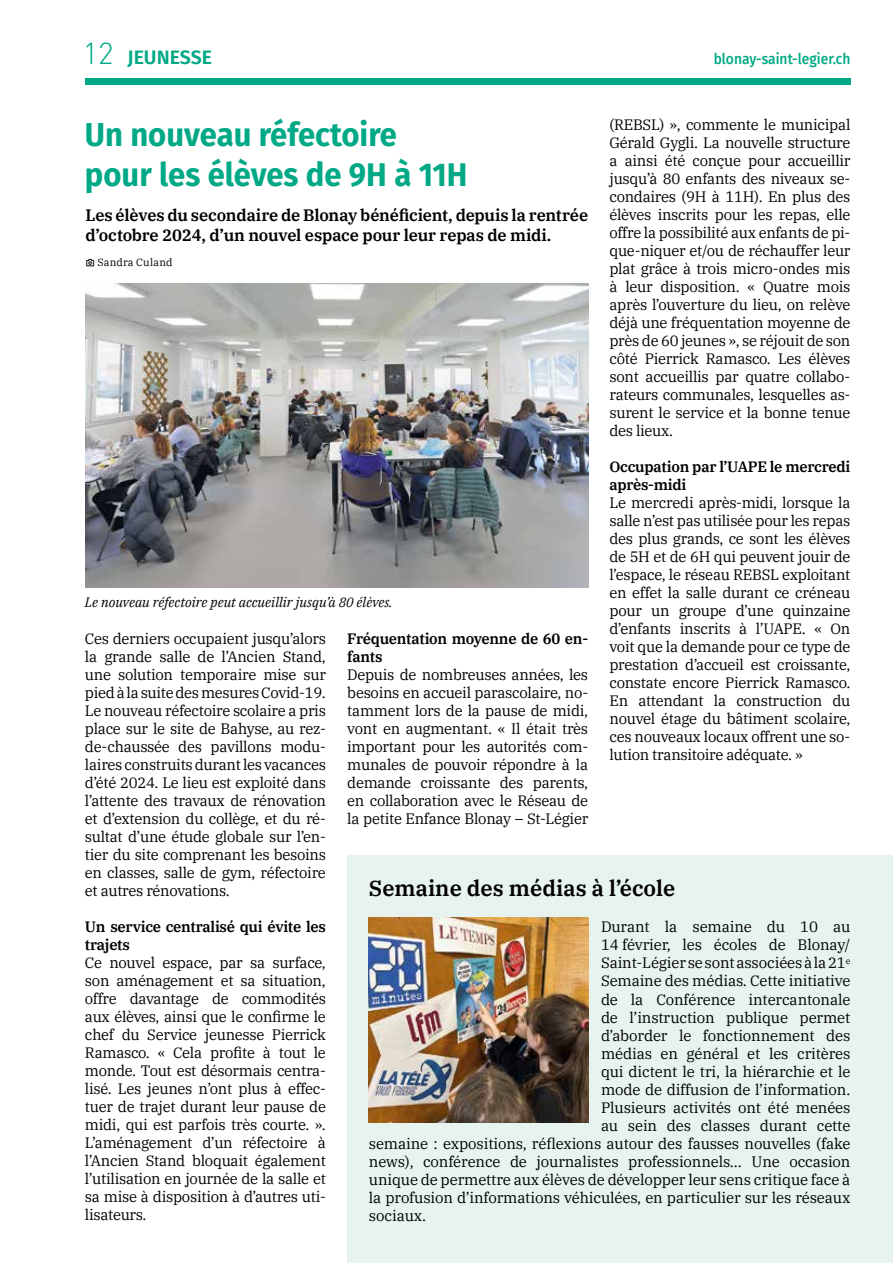
<style>
.page{position:relative;width:893px;height:1263px;background:#fff}
.page>*{position:absolute;margin:0;border:0;box-sizing:border-box;transform-origin:0 0}
.t1{font:700 33px/39.6px "Fira Sans";color:#00a986;scale:.94 1}
.t2{font:600 21.9px "IBM Plex Serif";color:#000}
.t3{font:600 19.5px "Fira Sans";color:#00a986}
.t4{font:600 16.5px/19.8px "IBM Plex Serif";letter-spacing:-.01em;color:#000}
.t5{font:15px/18px "IBM Plex Serif";letter-spacing:-.01em;color:#000;text-align:justify}
.t6{font:600 15px/18px "IBM Plex Serif";letter-spacing:-.02em;color:#000}
.t7{font:500 15px "Fira Sans";color:#00a986;scale:.92 1}
.t8{font:italic 13.5px "IBM Plex Serif";color:#000}
.t9{font:10.5px "IBM Plex Serif";letter-spacing:.02em;color:#000}
.s1{font-family:"DIN Pro";font-weight:300;font-size:30px}
</style>
<div class="page">
<div style="left:85px;top:79px;width:765px;height:6px;background:#00a986"></div>
<div style="left:347px;top:855px;width:546px;height:408px;background:#e7f3ee"></div>
<img style="left:85px;top:284px;width:503px;height:303px">
<img style="left:369px;top:917px;width:219px;height:205px">
<h3 class="t3" style="left:83px;top:41px;width:131px"><span class="s1">12</span> JEUNESSE</h3>
<p class="t7" style="left:714px;top:46px;width:150px">blonay-saint-legier.ch</p>
<p class="t5" style="left:609px;top:115px;width:242px">(REBSL) », commente le municipal Gérald Gygli. La nouvelle structure a ainsi été conçue pour accueillir jusqu’à 80 enfants des niveaux se&shy;condaires (9H à 11H). En plus des élèves inscrits pour les repas, elle offre la possibilité aux enfants de pi&shy;que-niquer et/ou de réchauffer leur plat grâce à trois micro-ondes mis à leur disposition. « Quatre mois après l’ouverture du lieu, on relève déjà une fréquentation moyenne de près de 60 jeunes », se réjouit de son côté Pierrick Ramasco. Les élèves sont accueillis par quatre collabo&shy;rateurs communales, lesquelles as&shy;surent le service et la bonne tenue des lieux.</p>
<p class="t6" style="left:609px;top:457px;width:242px">Occupation par l’UAPE le mercredi après-midi</p>
<p class="t5" style="left:609px;top:493px;width:242px">Le mercredi après-midi, lorsque la salle n’est pas utilisée pour les repas des plus grands, ce sont les élèves de 5H et de 6H qui peuvent jouir de l’espace, le réseau REBSL exploitant en effet la salle durant ce créneau pour un groupe d’une quinzaine d’enfants inscrits à l’UAPE. « On voit que la demande pour ce type de prestation d’accueil est croissante, constate encore Pierrick Ramasco.<br>En attendant la construction du nouvel étage du bâtiment scolaire, ces nouveaux locaux offrent une so&shy;lution transitoire adéquate. »</p>
<h1 class="t1" style="left:85px;top:113px;width:408px">Un nouveau réfectoire pour les élèves de 9H à 11H</h1>
<p class="t4" style="left:85px;top:204px;width:504px">Les élèves du secondaire de Blonay bénéficient, depuis la rentrée d’octobre 2024, d’un nouvel espace pour leur repas de midi.</p>
<p class="t9" style="left:97px;top:254px;width:77px">Sandra Culand</p>
<p class="t8" style="left:85px;top:592px;width:309px">Le nouveau réfectoire peut accueillir jusqu’à 80 élèves.</p>
<p class="t6" style="left:347px;top:629px;width:242px">Fréquentation moyenne de 60 en&shy;fants</p>
<p class="t5" style="left:347px;top:665px;width:242px">Depuis de nombreuses années, les besoins en accueil parascolaire, no&shy;tamment lors de la pause de midi, vont en augmentant. « Il était très important pour les autorités com&shy;munales de pouvoir répondre à la demande croissante des parents, en collaboration avec le Réseau de la petite Enfance Blonay – St-Légier</p>
<p class="t5" style="left:85px;top:629px;width:242px">Ces derniers occupaient jusqu’alors la grande salle de l’Ancien Stand, une solution temporaire mise sur pied à la suite des mesures Covid-19.<br>Le nouveau réfectoire scolaire a pris place sur le site de Bahyse, au rez&shy;de-chaussée des pavillons modu&shy;laires construits durant les vacances d’été 2024. Le lieu est exploité dans l’attente des travaux de rénovation et d’extension du collège, et du ré&shy;sultat d’une étude globale sur l’en&shy;tier du site comprenant les besoins en classes, salle de gym, réfectoire et autres rénovations.</p>
<p class="t6" style="left:85px;top:917px;width:242px">Un service centralisé qui évite les trajets</p>
<p class="t5" style="left:85px;top:953px;width:242px">Ce nouvel espace, par sa surface, son aménagement et sa situation, offre davantage de commodités aux élèves, ainsi que le confirme le chef du Service jeunesse Pierrick Ramasco. « Cela profite à tout le monde. Tout est désormais centra&shy;lisé. Les jeunes n’ont plus à effec&shy;tuer de trajet durant leur pause de midi, qui est parfois très courte. ».<br>L’aménagement d’un réfectoire à l’Ancien Stand bloquait également l’utilisation en journée de la salle et sa mise à disposition à d’autres uti&shy;lisateurs.</p>
<h2 class="t2" style="left:369px;top:871px;width:308px">Semaine des médias à l’école</h2>
<p class="t5" style="left:601px;top:917px;width:251px">Durant la semaine du 10 au</p>
<p class="t5" style="left:601px;top:935px;width:251px">14 février, les écoles de Blonay/</p>
<p class="t5" style="left:601px;top:953px;width:251px">Saint-Légier se sont associées à la 21<sup>e</sup></p>
<p class="t5" style="left:601px;top:971px;width:251px">Semaine des médias. Cette initiative</p>
<p class="t5" style="left:601px;top:989px;width:251px">de la Conférence intercantonale</p>
<p class="t5" style="left:601px;top:1007px;width:251px">de l’instruction publique permet</p>
<p class="t5" style="left:601px;top:1025px;width:251px">d’aborder le fonctionnement des</p>
<p class="t5" style="left:601px;top:1043px;width:251px">médias en général et les critères</p>
<p class="t5" style="left:601px;top:1061px;width:251px">qui dictent le tri, la hiérarchie et le</p>
<p class="t5" style="left:601px;top:1079px;width:251px">mode de diffusion de l’information.</p>
<p class="t5" style="left:601px;top:1097px;width:251px">Plusieurs activités ont été menées</p>
<p class="t5" style="left:601px;top:1115px;width:251px">au sein des classes durant cette</p>
<p class="t5" style="left:369px;top:1133px;width:483px">semaine : expositions, réflexions autour des fausses nouvelles (fake</p>
<p class="t5" style="left:369px;top:1151px;width:483px">news), conférence de journalistes professionnels… Une occasion</p>
<p class="t5" style="left:369px;top:1169px;width:483px">unique de permettre aux élèves de développer leur sens critique face à</p>
<p class="t5" style="left:369px;top:1187px;width:483px">la profusion d’informations véhiculées, en particulier sur les réseaux</p>
<p class="t5" style="left:369px;top:1205px;width:59px">sociaux.</p>
</div>
